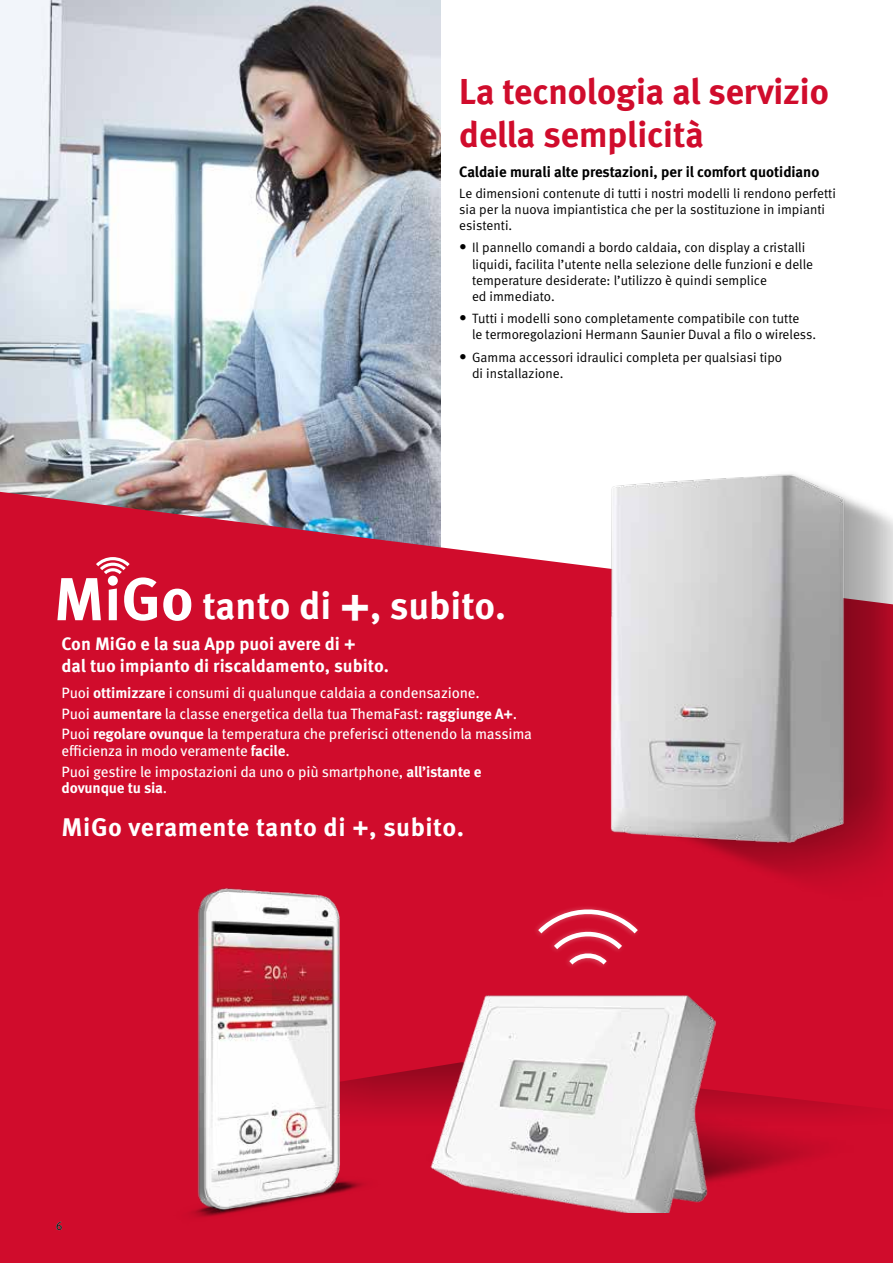
<style>
.page{position:relative;width:893px;height:1263px;background:#fff}
.page>*{position:absolute;margin:0;border:0;box-sizing:border-box;transform-origin:0 0}
.t1{font:700 38.25px "Meta Pro";color:#fff}
.t2{font:36px/42px "Meta Bold LF";color:#d00c2c}
.t3{font:700 25.5px "Meta Pro";letter-spacing:.02em;color:#fff}
.t4{font:700 18px/21.6px "Meta Pro";color:#fff}
.t5{font:15px/20.7px "Meta Pro";letter-spacing:-.01em;color:#fff}
.t6{font:15px "Meta Bold LF";color:#000}
.t7{font:700 15px "Meta Pro";letter-spacing:-.015em;color:#fff}
.t8{font:13.5px/16.2px "Meta Normal LF";color:#000}
.t9{font:12px "Meta Pro";color:#000}
.s1{font-size:15px}
.s2{font-size:46.95px}
.s3{font-weight:700}
.s4{font-weight:400}
</style>
<div class="page">
<img style="left:0;top:0;width:440px;height:492px">
<div style="left:0;top:492px;width:893px;height:771px;background:#d00c2c"></div>
<svg style="left:163px;top:589px;width:28px;height:32px"></svg>
<svg style="left:57px;top:557px;width:100px;height:64px"></svg>
<svg style="left:529px;top:872px;width:117px;height:74px;background:#d52845"></svg>
<img style="left:603px;top:492px;width:290px;height:443px">
<img style="left:597px;top:474px;width:280px;height:390px">
<svg style="left:380px;top:1062px;width:513px;height:80px;background:#c40b29"></svg>
<img style="left:151px;top:868px;width:229px;height:367px">
<div style="left:423px;top:946px;width:444px;height:35px;background:#d00c2c"></div>
<img style="left:423px;top:981px;width:444px;height:232px">
<h2 class="t2" style="left:459px;top:71px;width:371px">La tecnologia al servizio della semplicità</h2>
<p class="t6" style="left:459px;top:163px;width:362px">Caldaie murali alte prestazioni, per il comfort quotidiano</p>
<p class="t8" style="left:459px;top:185px;width:378px">Le dimensioni contenute di tutti i nostri modelli li rendono perfetti sia per la nuova impiantistica che per la sostituzione in impianti esistenti.</p>
<p class="t8" style="left:472px;top:239px;width:343px;text-indent:-13px"><span class="s1">•</span> Il pannello comandi a bordo caldaia, con display a cristalli liquidi, facilita l’utente nella selezione delle funzioni e delle temperature desiderate: l’utilizzo è quindi semplice<br>ed immediato.</p>
<p class="t8" style="left:472px;top:310px;width:346px;text-indent:-13px"><span class="s1">•</span> Tutti i modelli sono completamente compatibile con tutte<br>le termoregolazioni Hermann Saunier Duval a filo o wireless.</p>
<p class="t8" style="left:472px;top:349px;width:312px;text-indent:-13px"><span class="s1">•</span> Gamma accessori idraulici completa per qualsiasi tipo di installazione.</p>
<h1 class="t1" style="left:203px;top:581px;width:305px">tanto di <span class="s2">+</span>, subito.</h1>
<h3 class="t4" style="left:62px;top:633px;width:329px">Con MiGo e la sua App puoi avere di +<br>dal tuo impianto di riscaldamento, subito.</h3>
<p class="t5" style="left:62px;top:683px;width:472px">Puoi <span class="s3">ottimizzare</span> i consumi di qualunque caldaia a condensazione.<br>Puoi <span class="s3">aumentare</span> la classe energetica della tua ThemaFast: <span class="s3">raggiunge A+</span>.<br>Puoi <span class="s3">regolare ovunque</span> la temperatura che preferisci ottenendo la massima</p>
<p class="t5" style="left:62px;top:741px;width:421px">efficienza in modo veramente <span class="s3">facile</span>.<br>Puoi gestire le impostazioni da uno o più smartphone, <span class="s3">all’istante e</span></p>
<p class="t7" style="left:62px;top:778px;width:107px">dovunque tu sia<span class="s4">.</span></p>
<h3 class="t3" style="left:62px;top:811px;width:404px">MiGo veramente tanto di +, subito.</h3>
<p class="t9" style="left:56px;top:1218px;width:8px">6</p>
</div>
